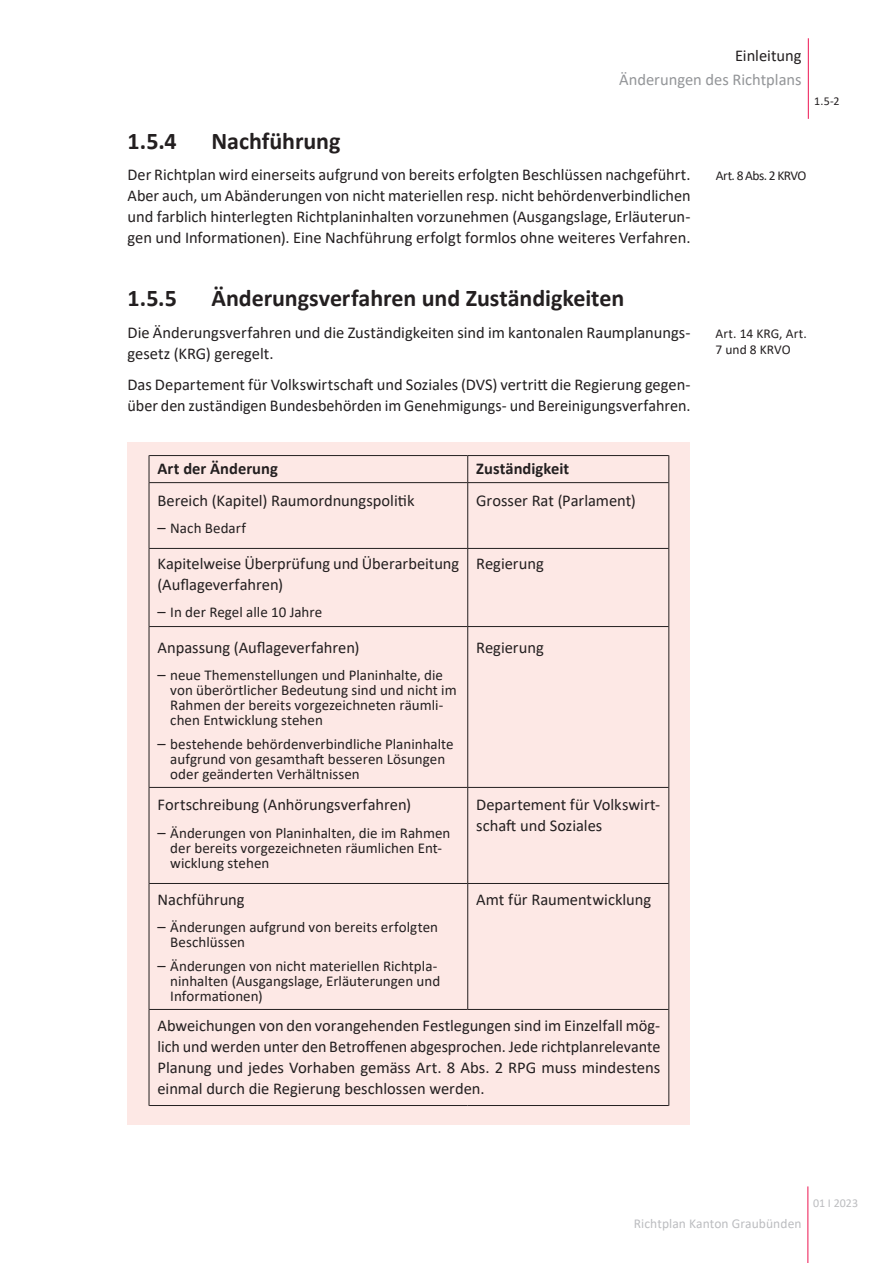
<style>
.page{position:relative;width:893px;height:1263px;background:#fff}
.page>*{position:absolute;margin:0;border:0;box-sizing:border-box;transform-origin:0 0}
.t1{font:700 24px "Calibri";letter-spacing:-.005em;color:#231f20}
.Fliesstext_Blocksatz{font:16.5px/21px "Calibri";letter-spacing:-.005em;color:#231f20}
.AF_Basic{font:700 16.5px "Calibri";color:#231f20}
.t2{font:16.5px "Calibri";letter-spacing:-.005em;color:#939598}
.t3{font:15px/15px "Calibri";color:#231f20}
.t4{font:13.5px "Calibri";letter-spacing:.005em;color:#bcbdc0}
.Marginalien{font:13.5px/16.5px "Calibri";letter-spacing:-.005em;color:#231f20}
.Marginalien-2{font:13.5px "Calibri";letter-spacing:-.04em;color:#231f20}
.t5{font:12px "Calibri";letter-spacing:.005em;color:#bcbdc0}
.t6{font:12px "Calibri";color:#231f20}
.s1{font-size:16.5px}
</style>
<div class="page">
<hr style="left:807px;top:1186px;width:1px;height:77px;background:#ed1451">
<hr style="left:808px;top:38px;width:1px;height:81px;background:#ed1451">
<div style="left:128px;top:443px;width:562px;height:682px;background:#fde8e5"></div>
<hr style="left:149px;top:455px;width:319px;height:1px;background:#231f20">
<svg style="left:149px;top:455px;width:1px;height:27px"></svg>
<hr style="left:468px;top:455px;width:201px;height:1px;background:#231f20">
<svg style="left:467px;top:455px;width:1px;height:27px"></svg>
<svg style="left:669px;top:455px;width:1px;height:28px"></svg>
<hr style="left:149px;top:482px;width:319px;height:1px;background:#231f20">
<hr style="left:149px;top:483px;width:1px;height:65px;background:#231f20">
<hr style="left:468px;top:482px;width:201px;height:1px;background:#231f20">
<hr style="left:467px;top:483px;width:1px;height:65px;background:#231f20">
<hr style="left:669px;top:483px;width:1px;height:65px;background:#231f20">
<hr style="left:149px;top:548px;width:319px;height:1px;background:#231f20">
<hr style="left:149px;top:548px;width:1px;height:78px;background:#231f20">
<hr style="left:468px;top:548px;width:201px;height:1px;background:#231f20">
<hr style="left:467px;top:548px;width:1px;height:78px;background:#231f20">
<hr style="left:669px;top:548px;width:1px;height:78px;background:#231f20">
<hr style="left:149px;top:626px;width:319px;height:1px;background:#231f20">
<hr style="left:149px;top:626px;width:1px;height:161px;background:#231f20">
<hr style="left:468px;top:626px;width:201px;height:1px;background:#231f20">
<hr style="left:467px;top:626px;width:1px;height:161px;background:#231f20">
<hr style="left:669px;top:626px;width:1px;height:161px;background:#231f20">
<hr style="left:149px;top:787px;width:319px;height:1px;background:#231f20">
<hr style="left:149px;top:787px;width:1px;height:96px;background:#231f20">
<hr style="left:468px;top:787px;width:201px;height:1px;background:#231f20">
<hr style="left:467px;top:787px;width:1px;height:96px;background:#231f20">
<hr style="left:669px;top:787px;width:1px;height:96px;background:#231f20">
<hr style="left:149px;top:883px;width:319px;height:1px;background:#231f20">
<hr style="left:149px;top:883px;width:1px;height:126px;background:#231f20">
<hr style="left:468px;top:883px;width:201px;height:1px;background:#231f20">
<hr style="left:467px;top:883px;width:1px;height:127px;background:#231f20">
<hr style="left:669px;top:883px;width:1px;height:126px;background:#231f20">
<hr style="left:149px;top:1009px;width:319px;height:1px;background:#231f20">
<hr style="left:149px;top:1009px;width:1px;height:97px;background:#231f20">
<hr style="left:468px;top:1009px;width:201px;height:1px;background:#231f20">
<hr style="left:669px;top:1009px;width:1px;height:97px;background:#231f20">
<hr style="left:149px;top:1105px;width:319px;height:1px;background:#231f20">
<hr style="left:468px;top:1105px;width:201px;height:1px;background:#231f20">
<p class="Fliesstext_Blocksatz" style="left:735px;top:45px;width:68px">Einleitung</p>
<p class="t2" style="left:619px;top:68px;width:184px">Änderungen des Richtplans</p>
<p class="t6" style="left:814px;top:93px;width:27px">1.5-2</p>
<p class="t1" style="left:128px;top:124px;width:51px">1.5.4</p>
<p class="t1" style="left:212px;top:124px;width:130px">Nachführung</p>
<p class="Fliesstext_Blocksatz" style="left:128px;top:164px;width:564px;text-align:justify">Der Richtplan wird einerseits aufgrund von bereits erfolgten Beschlüssen nachgeführt.<br>Aber auch, um Abänderungen von nicht materiellen resp. nicht behördenverbindlichen und farblich hinterlegten Richtplaninhalten vorzunehmen (Ausgangslage, Erläuterun&shy;gen und Informationen). Eine Nachführung erfolgt formlos ohne weiteres Verfahren.</p>
<p class="Marginalien-2" style="left:716px;top:166px;width:92px">Art. 8 Abs. 2 KRVO</p>
<p class="t1" style="left:128px;top:281px;width:51px">1.5.5</p>
<p class="t1" style="left:212px;top:281px;width:414px">Änderungsverfahren und Zuständigkeiten</p>
<p class="Fliesstext_Blocksatz" style="left:128px;top:321px;width:564px">Die Änderungsverfahren und die Zuständigkeiten sind im kantonalen Raumplanungs&shy;gesetz (KRG) geregelt.</p>
<p class="Fliesstext_Blocksatz" style="left:128px;top:374px;width:564px">Das Departement für Volkswirtschaft und Soziales (DVS) vertritt die Regierung gegen&shy;über den zuständigen Bundesbehörden im Genehmigungs- und Bereinigungsverfahren.</p>
<p class="Marginalien" style="left:715px;top:324px;width:93px">Art. 14 KRG, Art.<br>7 und 8 KRVO</p>
<p class="AF_Basic" style="left:158px;top:457px;width:122px">Art der Änderung</p>
<p class="AF_Basic" style="left:476px;top:457px;width:95px">Zuständigkeit</p>
<p class="Fliesstext_Blocksatz" style="left:158px;top:489px;width:259px">Bereich (Kapitel) Raumordnungspolitik</p>
<p class="t3" style="left:158px;top:520px;width:90px"><span class="s1">–</span> Nach Bedarf</p>
<p class="Fliesstext_Blocksatz" style="left:476px;top:489px;width:161px">Grosser Rat (Parlament)</p>
<p class="Fliesstext_Blocksatz" style="left:158px;top:552px;width:303px">Kapitelweise Überprüfung und Überarbeitung (Auflageverfahren)</p>
<p class="t3" style="left:158px;top:604px;width:166px"><span class="s1">–</span> In der Regel alle 10 Jahre</p>
<p class="Fliesstext_Blocksatz" style="left:158px;top:636px;width:204px">Anpassung (Auflageverfahren)</p>
<p class="t3" style="left:170px;top:667px;width:288px;text-indent:-13px"><span class="s1">–</span> neue Themenstellungen und Planinhalte, die von überörtlicher Bedeutung sind und nicht im Rahmen der bereits vorgezeichneten räumli&shy;chen Entwicklung stehen</p>
<p class="t3" style="left:170px;top:736px;width:285px;text-indent:-13px"><span class="s1">–</span> bestehende behördenverbindliche Planinhalte aufgrund von gesamthaft besseren Lösungen oder geänderten Verhältnissen</p>
<p class="Fliesstext_Blocksatz" style="left:158px;top:794px;width:255px">Fortschreibung (Anhörungsverfahren)</p>
<p class="t3" style="left:170px;top:825px;width:282px;text-indent:-13px"><span class="s1">–</span> Änderungen von Planinhalten, die im Rahmen der bereits vorgezeichneten räumlichen Ent&shy;wicklung stehen</p>
<p class="Fliesstext_Blocksatz" style="left:158px;top:888px;width:89px">Nachführung</p>
<p class="t3" style="left:170px;top:919px;width:269px;text-indent:-13px"><span class="s1">–</span> Änderungen aufgrund von bereits erfolgten<br>Beschlüssen</p>
<p class="t3" style="left:170px;top:958px;width:271px;text-indent:-13px"><span class="s1">–</span> Änderungen von nicht materiellen Richtpla&shy;ninhalten (Ausgangslage, Erläuterungen und<br>Informationen)</p>
<p class="Fliesstext_Blocksatz" style="left:476px;top:552px;width:69px">Regierung</p>
<p class="Fliesstext_Blocksatz" style="left:476px;top:636px;width:69px">Regierung</p>
<p class="Fliesstext_Blocksatz" style="left:476px;top:794px;width:186px">Departement für Volkswirt&shy;schaft und Soziales</p>
<p class="Fliesstext_Blocksatz" style="left:476px;top:888px;width:177px">Amt für Raumentwicklung</p>
<p class="Fliesstext_Blocksatz" style="left:158px;top:1014px;width:504px;text-align:justify">Abweichungen von den vorangehenden Festlegungen sind im Einzelfall mög&shy;lich und werden unter den Betroffenen abgesprochen. Jede richtplanrelevante Planung und jedes Vorhaben gemäss Art. 8 Abs. 2 RPG muss mindestens einmal durch die Regierung beschlossen werden.</p>
<p class="t4" style="left:634px;top:1214px;width:169px">Richtplan Kanton Graubünden</p>
<p class="t5" style="left:813px;top:1194px;width:47px">01 I 2023</p>
</div>
